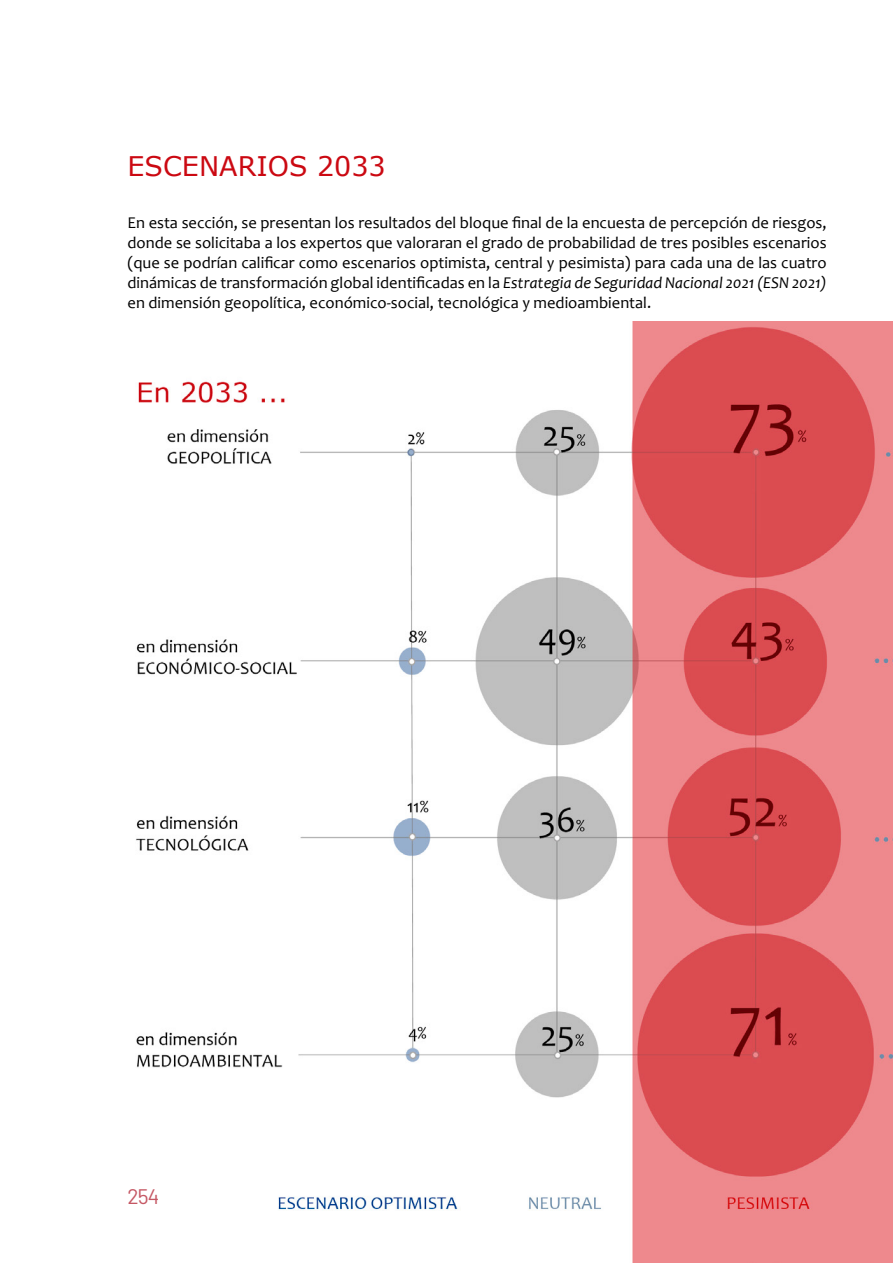
<style>
.page{position:relative;width:893px;height:1263px;background:#fff}
.page>*{position:absolute;margin:0;border:0;box-sizing:border-box;transform-origin:0 0}
.t1{font:27px "Verdana";color:#cb0912}
.t2{font:21px "Barlow";color:#c55864}
.t3{font:16.5px/19.8px "Candara";color:#000;text-align:justify}
.s1{font-style:italic}
</style>
<div class="page">
<img style="left:136px;top:321px;width:757px;height:942px">
<p class="t1" style="left:128px;top:148px;width:260px">ESCENARIOS 2033</p>
<p class="t3" style="left:128px;top:213px;width:701px">En esta sección, se presentan los resultados del bloque final de la encuesta de percepción de riesgos, donde se solicitaba a los expertos que valoraran el grado de probabilidad de tres posibles escenarios (que se podrían calificar como escenarios optimista, central y pesimista) para cada una de las cuatro dinámicas de transformación global identificadas en la <span class="s1">Estrategia de Seguridad Nacional 2021 (ESN 2021) </span>en dimensión geopolítica, económico-social, tecnológica y medioambiental.</p>
<p class="t2" style="left:128px;top:1183px;width:33px">254</p>
</div>
